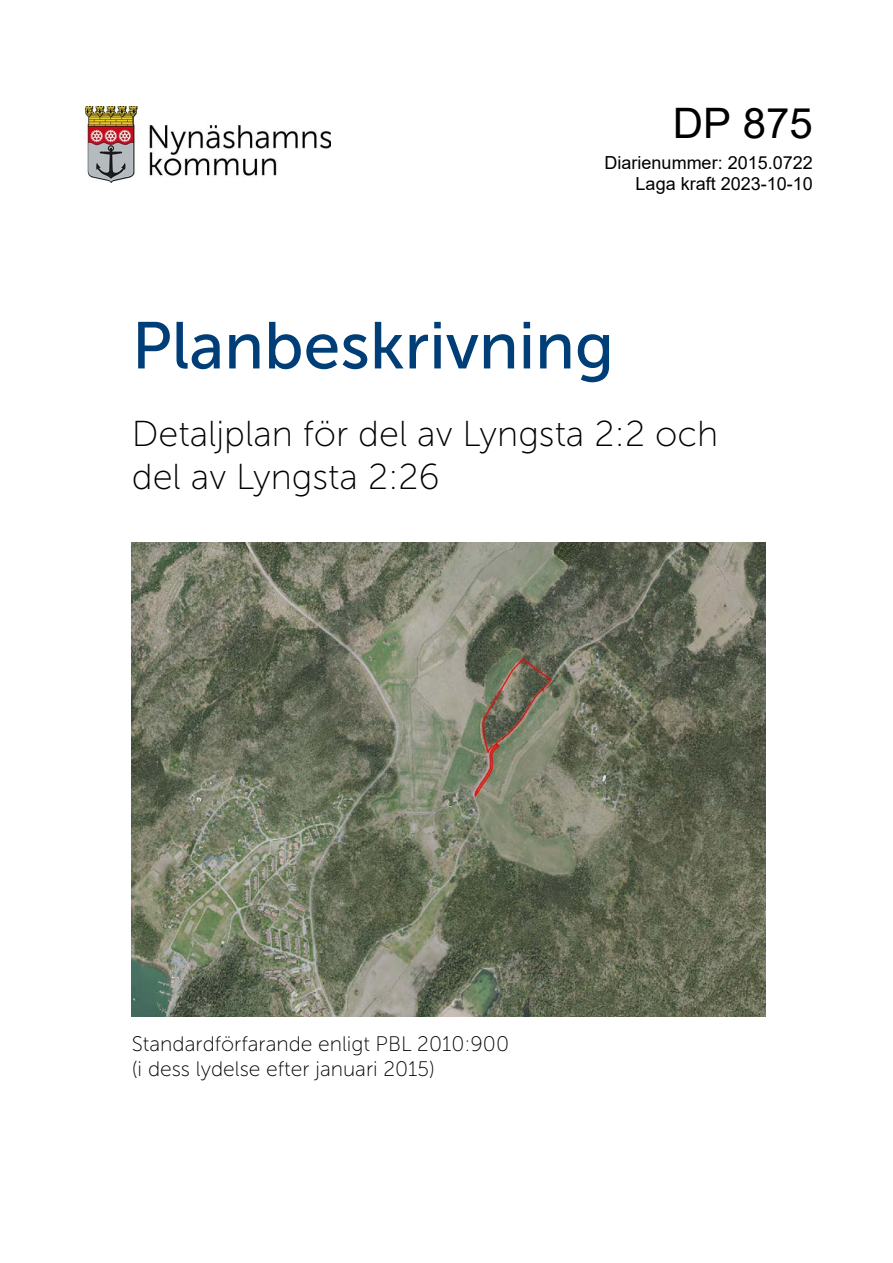
<style>
.page{position:relative;width:893px;height:1263px;background:#fff}
.page>*{position:absolute;margin:0;border:0;box-sizing:border-box;transform-origin:0 0}
.t1{font:66px "Museo Sans 500";color:#003e78}
.t2{font:42px "Arial";color:#000}
.t3{font:36px/43.2px "Museo Sans 100";color:#000}
.t4{font:21px/24.6px "Museo Sans 100";color:#000}
.t5{font:18px/21.1px "Arial";color:#000;text-align:right}
</style>
<div class="page">
<img style="left:132px;top:542px;width:634px;height:474px">
<img style="left:85px;top:106px;width:246px;height:76px">
<h2 class="t2" style="left:673px;top:95px;width:142px">DP 875</h2>
<p class="t5" style="left:605px;top:152px;width:210px">Diarienummer: 2015.0722<br>Laga kraft 2023-10-10</p>
<h1 class="t1" style="left:132px;top:310px;width:484px">Planbeskrivning</h1>
<h3 class="t3" style="left:132px;top:412px;width:588px">Detaljplan för del av Lyngsta 2:2 och del av Lyngsta 2:26</h3>
<p class="t4" style="left:132px;top:1032px;width:379px">Standardförfarande enligt PBL 2010:900 (i dess lydelse efter januari 2015)</p>
</div>
